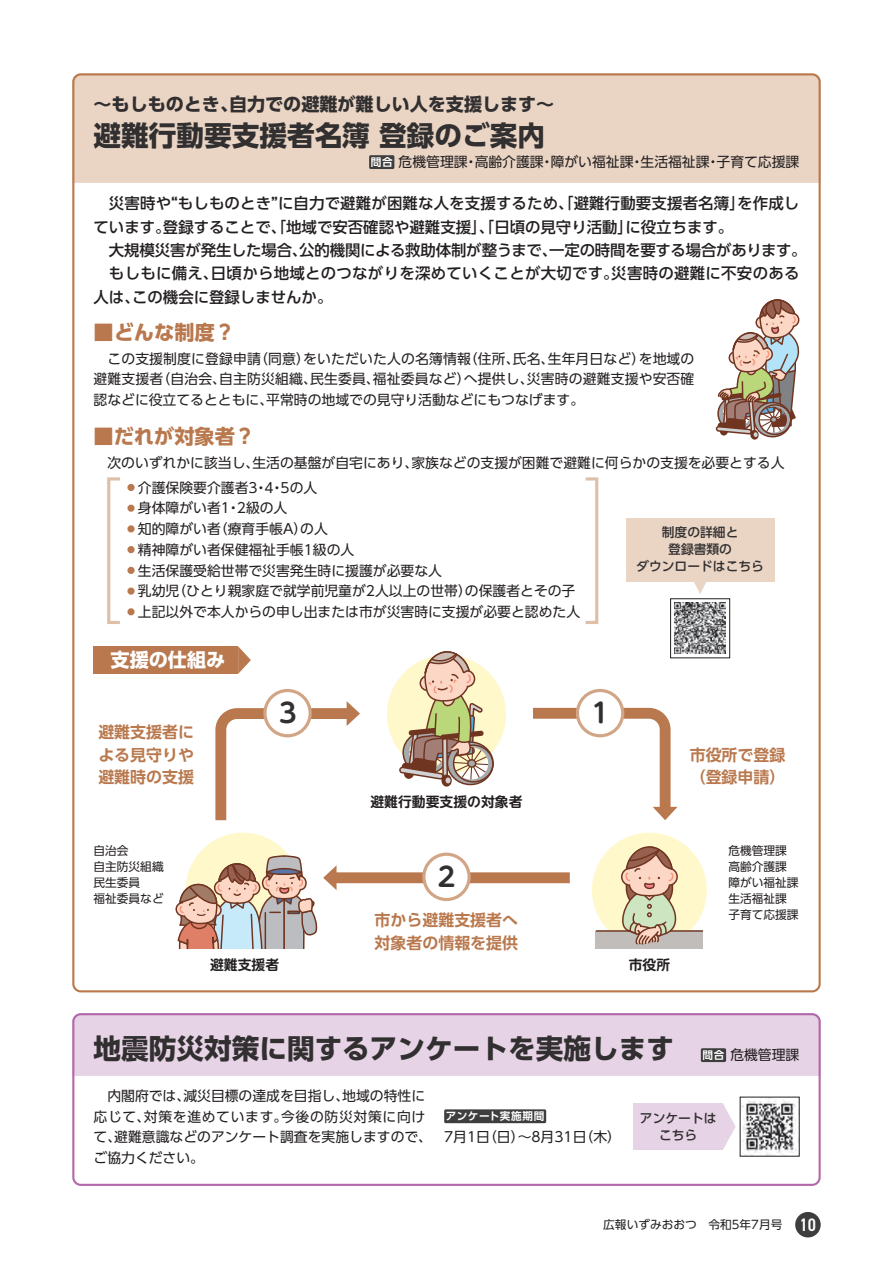
<style>
.page{position:relative;width:893px;height:1263px;background:#fff}
.page>*{position:absolute;margin:0;border:0;box-sizing:border-box;transform-origin:0 0}
.t1{font:700 27.6px "UD Shin Go Pr 6 N";color:#312f30}
.t2{font:700 26.55px "UD Shin M Go Pr 6 N De";color:#312f30}
.t3{font:700 20.25px "UD Shin Go Pr 6 N";color:#b9784d}
.t4{font:700 19.2px "UD Shin Go Pr 6 N";color:#fff}
.t5{font:700 18px "UD Shin Go Pr 6 N";color:#312f30}
.t6{font:600 condensed 18px "DIN2014";color:#fff}
.t7{font:700 15.9px/22.4px "UD Shin Go Pr 6 N De";color:#b9784d}
.t8{font:500 15.45px/23.4px "UD Shin Go Pr 6 N";color:#231f20}
.t9{font:500 15.45px "UD Shin Go Pr 6 N";letter-spacing:.02em;color:#231f20}
.t10{font:13.8px/20.7px "UD Shin Go Pr 6 N";color:#231f20}
.t11{font:13.8px "UD Shin Go Pr 6 N";letter-spacing:.05em;color:#231f20}
.t12{font:700 13.8px "UD Shin M Go Pr 6 N De";color:#231f20}
.t13{font:500 12.75px/17px "UD Shin Go Pr 6 N";color:#312f30;text-align:center}
.t14{font:11.7px/15.9px "UD Shin Go Pr 6 N";color:#231f20}
.t15{font:700 10.65px "UD Shin Go Pr 6 N De";letter-spacing:.07em;color:#fff}
.s1{color:#b9784d}
</style>
<div class="page">
<div style="left:75px;top:76px;width:743px;height:107px;background:#ead5c5"></div>
<div style="left:75px;top:1016px;width:743px;height:60px;background:#e7d3e6"></div>
<div style="left:370px;top:156px;width:24px;height:12px;background:#3e3e3f"></div>
<div style="left:369px;top:155px;width:25px;height:14px;border:2px solid #3e3e3f"></div>
<div style="left:702px;top:1049px;width:23px;height:12px;background:#3e3e3f"></div>
<div style="left:701px;top:1048px;width:25px;height:14px;border:2px solid #3e3e3f"></div>
<div style="left:72px;top:1013px;width:749px;height:173px;border:2px solid #b368aa;border-radius:7px"></div>
<img style="left:742px;top:1100px;width:54px;height:54px">
<div style="left:634px;top:1103px;width:89px;height:47px;background:#e7d3e6"></div>
<svg style="left:723px;top:1104px;width:13px;height:45px"></svg>
<div style="left:584px;top:477px;width:14px;height:147px;border:3px solid #dec0a9"></div>
<div style="left:107px;top:477px;width:14px;height:147px;border:3px solid #dec0a9"></div>
<div style="left:445px;top:1110px;width:100px;height:12px;background:#3e3e3f"></div>
<div style="left:444px;top:1109px;width:102px;height:14px;border:2px solid #3e3e3f"></div>
<svg style="left:716px;top:299px;width:83px;height:139px"></svg>
<div style="left:387px;top:655px;width:119px;height:119px;background:#fef8ca;border-radius:50%"></div>
<div style="left:592px;top:833px;width:115px;height:114px;background:#fef8ca;border-radius:50%"></div>
<div style="left:186px;top:833px;width:114px;height:114px;background:#fef8ca;border-radius:50%"></div>
<svg style="left:215px;top:701px;width:145px;height:120px"></svg>
<svg style="left:533px;top:703px;width:145px;height:117px"></svg>
<div style="left:332px;top:872px;width:238px;height:11px;background:#b9784d"></div>
<svg style="left:323px;top:865px;width:14px;height:25px"></svg>
<div style="left:424px;top:854px;width:45px;height:45px;background:#fff;border-radius:50%"></div>
<div style="left:422px;top:853px;width:49px;height:48px;border:3px solid #d1a586;border-radius:50%"></div>
<div style="left:577px;top:690px;width:46px;height:46px;background:#fff;border-radius:50%"></div>
<div style="left:576px;top:689px;width:48px;height:48px;border:3px solid #d1a586;border-radius:50%"></div>
<div style="left:265px;top:690px;width:45px;height:46px;background:#fff;border-radius:50%"></div>
<div style="left:263px;top:689px;width:49px;height:48px;border:3px solid #d1a586;border-radius:50%"></div>
<div style="left:94px;top:646px;width:144px;height:28px;background:#b9784d"></div>
<svg style="left:238px;top:646px;width:13px;height:28px"></svg>
<svg style="left:399px;top:651px;width:95px;height:135px"></svg>
<div style="left:596px;top:931px;width:107px;height:18px;background:#c1bdba"></div>
<hr style="left:596px;top:930px;width:106px;height:2px;background:#6f3521">
<svg style="left:617px;top:846px;width:63px;height:99px"></svg>
<svg style="left:176px;top:855px;width:141px;height:94px"></svg>
<div style="left:671px;top:599px;width:59px;height:59px;background:linear-gradient(to right,#fff,#fff)"></div>
<img style="left:675px;top:603px;width:51px;height:51px">
<div style="left:670px;top:598px;width:60px;height:60px;border:1px solid #231f20"></div>
<div style="left:626px;top:518px;width:148px;height:63px;background:#ead5c5"></div>
<svg style="left:694px;top:581px;width:12px;height:13px"></svg>
<div style="left:795px;top:1212px;width:26px;height:25px;background:#3e3e3f;border-radius:50%"></div>
<h3 class="t5" style="left:229px;top:89px;width:327px">自力での避難が難しい人を支援します~</h3>
<h3 class="t5" style="left:94px;top:89px;width:146px">～もしものとき、</h3>
<h1 class="t1" style="left:94px;top:112px;width:453px">避難行動要支援者名簿登録のご案内</h1>
<p class="t10" style="left:551px;top:151px;width:84px">障がい福祉課</p>
<p class="t10" style="left:399px;top:151px;width:71px">危機管理課</p>
<p class="t10" style="left:475px;top:151px;width:71px">高齢介護課</p>
<p class="t10" style="left:640px;top:151px;width:71px">生活福祉課</p>
<p class="t10" style="left:716px;top:151px;width:84px">子育て応援課</p>
<p class="t15" style="left:371px;top:153px;width:24px">問合</p>
<p class="t10" style="left:464px;top:151px;width:15px">・</p>
<p class="t10" style="left:540px;top:151px;width:15px">・</p>
<p class="t10" style="left:630px;top:151px;width:15px">・</p>
<p class="t10" style="left:706px;top:151px;width:15px">・</p>
<p class="t8" style="left:625px;top:191px;width:121px;text-indent:-516px">災害時や“もしものとき”に自力で避難が困難な人を支援するため、「避難行動要支援者名簿」に役立ちます。</p>
<p class="t8" style="left:737px;top:191px;width:64px">を作成し</p>
<p class="t8" style="left:163px;top:215px;width:472px">登録することで、「地域で安否確認や避難支援」、「日頃の見守り活動」</p>
<p class="t8" style="left:94px;top:215px;width:79px">ています。</p>
<p class="t8" style="left:109px;top:238px;width:200px">大規模災害が発生した場合、</p>
<p class="t8" style="left:299px;top:238px;width:259px">公的機関による救助体制が整うまで、</p>
<p class="t8" style="left:549px;top:238px;width:259px">一定の時間を要する場合があります。</p>
<p class="t9" style="left:211px;top:261px;width:409px">日頃から地域とのつながりを深めていくことが大切です。</p>
<p class="t9" style="left:611px;top:261px;width:190px">災害時の避難に不安のある</p>
<p class="t8" style="left:132px;top:261px;width:202px;text-indent:-23px">もしもに備え、<br>この機会に登録しませんか。</p>
<p class="t8" style="left:94px;top:285px;width:48px">人は、</p>
<h3 class="t3" style="left:94px;top:316px;width:143px">■どんな制度?</h3>
<p class="t10" style="left:548px;top:347px;width:99px">生年月日など）</p>
<p class="t10" style="left:303px;top:347px;width:169px">をいただいた人の名簿情報</p>
<p class="t10" style="left:254px;top:347px;width:57px">（同意）</p>
<p class="t10" style="left:464px;top:347px;width:57px">（住所、</p>
<p class="t10" style="left:513px;top:347px;width:43px">氏名、</p>
<p class="t10" style="left:107px;top:347px;width:155px">この支援制度に登録申請</p>
<p class="t10" style="left:639px;top:347px;width:57px">を地域の</p>
<p class="t10" style="left:373px;top:368px;width:99px">福祉委員など）</p>
<p class="t10" style="left:156px;top:368px;width:71px">（自治会、</p>
<p class="t10" style="left:219px;top:368px;width:99px">自主防災組織、</p>
<p class="t10" style="left:310px;top:368px;width:71px">民生委員、</p>
<p class="t10" style="left:94px;top:368px;width:71px">避難支援者</p>
<p class="t10" style="left:464px;top:368px;width:71px">へ提供し、</p>
<p class="t10" style="left:527px;top:368px;width:169px">災害時の避難支援や安否確</p>
<p class="t10" style="left:266px;top:389px;width:319px">平常時の地域での見守り活動などにもつなげます。</p>
<p class="t10" style="left:94px;top:389px;width:181px">認などに役立てるとともに、</p>
<h3 class="t3" style="left:94px;top:420px;width:163px">■だれが対象者?</h3>
<p class="t10" style="left:107px;top:452px;width:154px">次のいずれかに該当し、</p>
<p class="t10" style="left:252px;top:452px;width:167px">生活の基盤が自宅にあり、</p>
<p class="t10" style="left:411px;top:452px;width:375px">家族などの支援が困難で避難に何らかの支援を必要とする人</p>
<p class="t10" style="left:237px;top:477px;width:52px;text-indent:-113px"><span class="s1">・</span>介護保険要介護者・3<br>2級の人</p>
<p class="t10" style="left:281px;top:477px;width:38px">5の人</p>
<p class="t10" style="left:265px;top:477px;width:21px">・4</p>
<p class="t10" style="left:124px;top:497px;width:118px"><span class="s1">・</span>身体障がい者・1</p>
<p class="t10" style="left:124px;top:518px;width:319px"><span class="s1">・</span>知的障がい者<br><span class="s1">・</span>精神障がい者保健福祉手帳1級の人<br><span class="s1">・</span>生活保護受給世帯で災害発生時に援護が必要な人</p>
<p class="t10" style="left:214px;top:518px;width:95px">（療育手帳A）</p>
<p class="t10" style="left:300px;top:518px;width:29px">の人</p>
<p class="t10" style="left:172px;top:580px;width:301px">（ひとり親家庭で就学前児童が2人以上の世帯）</p>
<p class="t10" style="left:124px;top:580px;width:458px"><span class="s1">・</span>乳幼児<br><span class="s1">・</span>上記以外で本人からの申し出または市が災害時に支援が必要と認めた人</p>
<p class="t10" style="left:465px;top:580px;width:112px">の保護者とその子</p>
<h3 class="t4" style="left:111px;top:644px;width:116px">支援の仕組み</h3>
<p class="t7" style="left:98px;top:721px;width:97px;text-align:justify">避難支援者による見守りや避難時の支援</p>
<p class="t14" style="left:94px;top:843px;width:72px">自治会<br>自主防災組織民生委員<br>福祉委員など</p>
<h2 class="t2" style="left:279px;top:690px;width:19px">3</h2>
<p class="t12" style="left:210px;top:952px;width:71px">避難支援者</p>
<p class="t12" style="left:370px;top:790px;width:154px">避難行動要支援の対象者</p>
<h2 class="t2" style="left:438px;top:854px;width:19px">2</h2>
<p class="t7" style="left:375px;top:908px;width:145px">市から避難支援者へ対象者の情報を提供</p>
<h2 class="t2" style="left:592px;top:690px;width:19px">1</h2>
<p class="t13" style="left:636px;top:524px;width:129px">制度の詳細と<br>登録書類の<br>ダウンロードはこちら</p>
<p class="t7" style="left:690px;top:743px;width:97px">市役所で登録（登録申請(</p>
<p class="t12" style="left:629px;top:952px;width:43px">市役所</p>
<p class="t14" style="left:728px;top:843px;width:72px">危機管理課高齢介護課障がい福祉課生活福祉課子育て応援課</p>
<h1 class="t1" style="left:94px;top:1026px;width:582px">地震防災対策に関するアンケートを実施します</h1>
<p class="t10" style="left:342px;top:1085px;width:84px">地域の特性に</p>
<p class="t10" style="left:183px;top:1085px;width:167px">減災目標の達成を目指し、</p>
<p class="t10" style="left:107px;top:1085px;width:84px">内閣府では、</p>
<p class="t10" style="left:730px;top:1044px;width:71px">危機管理課</p>
<p class="t15" style="left:702px;top:1046px;width:24px">問合</p>
<p class="t11" style="left:281px;top:1105px;width:146px">今後の防災対策に向け</p>
<p class="t11" style="left:144px;top:1105px;width:145px">対策を進めています。</p>
<p class="t10" style="left:114px;top:1105px;width:319px;text-indent:-21px">応じて、<br>避難意識などのアンケート調査を実施しますので、</p>
<p class="t10" style="left:94px;top:1126px;width:112px">て、<br>ご協力ください。</p>
<p class="t15" style="left:446px;top:1107px;width:100px">アンケート実施期間</p>
<p class="t10" style="left:444px;top:1126px;width:178px">7月1 （日日）～8月31 （日木(</p>
<p class="t13" style="left:640px;top:1109px;width:78px">アンケートはこちら</p>
<p class="t14" style="left:603px;top:1216px;width:181px">広報いずみおおつ　令和5年7月号</p>
<h3 class="t6" style="left:800px;top:1213px;width:18px">10</h3>
</div>
